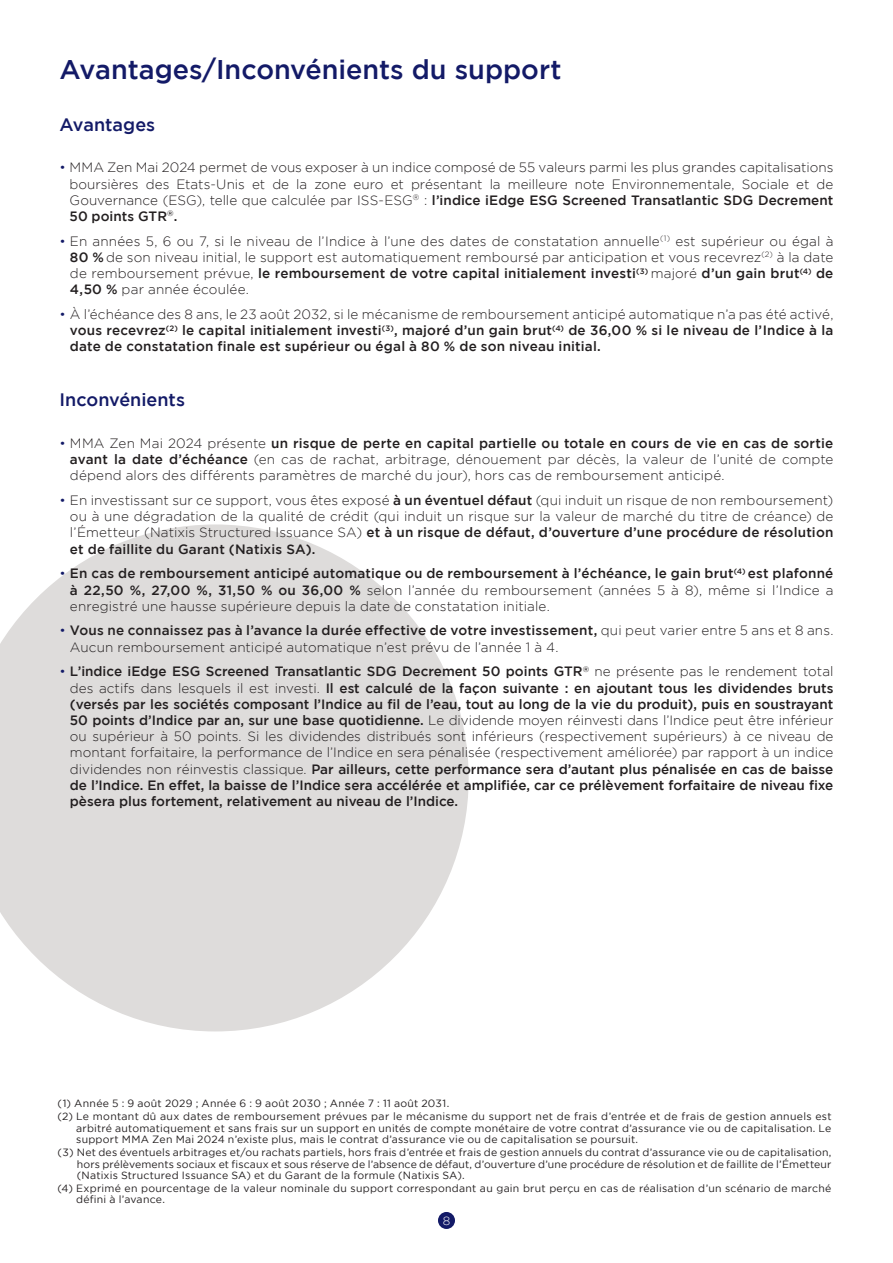
<style>
.page{position:relative;width:893px;height:1263px;background:#fff}
.page>*{position:absolute;margin:0;border:0;box-sizing:border-box;transform-origin:0 0}
.t1{font:500 27px "Gotham";color:#131a67}
.t2{font:500 18px "Gotham";color:#131a67}
.t3{font:300 13.5px/16.2px "Gotham";letter-spacing:.005em;color:#231f20;text-align:justify}
.t4{font:500 13.5px/16.2px "Gotham";letter-spacing:.015em;color:#231f20;text-align:justify}
.t5{font:300 12px "Gotham";color:#fff}
.t6{font:10.5px/11.2px "Gotham";letter-spacing:.025em;color:#231f20;text-align:justify}
.s1{color:#131a67}
.s2{font-weight:500}
.s3{font-weight:300;color:#131a67}
.s4{font-weight:300}
</style>
<div class="page">
<svg style="left:0;top:524px;width:469px;height:507px;fill:#dedcdb"></svg>
<div style="left:438px;top:1212px;width:17px;height:17px;background:#131a67;border-radius:50%"></div>
<p class="t1" style="left:60px;top:54px;width:504px">Avantages/Inconvénients du support</p>
<p class="t2" style="left:60px;top:114px;width:97px">Avantages</p>
<p class="t3" style="left:70px;top:159px;width:765px;text-indent:-10px"><span class="s1">•</span> MMA Zen Mai 2024 permet de vous exposer à un indice composé de 55 valeurs parmi les plus grandes capitalisations boursières des Etats-Unis et de la zone euro et présentant la meilleure note Environnementale, Sociale et de Gouvernance (ESG), telle que calculée par ISS-ESG<sup>®</sup> : <span class="s2">l’indice iEdge ESG Screened Transatlantic SDG Decrement 50 points GTR</span><sup>®</sup><span class="s2">.</span></p>
<p class="t3" style="left:70px;top:233px;width:765px;text-indent:-10px"><span class="s1">•</span> En années 5, 6 ou 7, si le niveau de l’Indice à l’une des dates de constatation annuelle<sup>(1)</sup> est supérieur ou égal à <span class="s2">80 %</span> de son niveau initial, le support est automatiquement remboursé par anticipation et vous recevrez<sup>(2)</sup> à la date de remboursement prévue, <span class="s2">le remboursement de votre capital initialement investi</span><sup>(3)</sup> majoré <span class="s2">d’un gain brut</span><sup>(4)</sup> <span class="s2">de 4,50 %</span> par année écoulée.</p>
<p class="t4" style="left:70px;top:306px;width:765px;text-indent:-10px"><span class="s3">•</span> <span class="s4">À l’échéance des 8 ans, le 23 août 2032, si le mécanisme de remboursement anticipé automatique n’a pas été activé, </span>vous recevrez<sup>(2)</sup> le capital initialement investi<sup>(3)</sup>, majoré d’un gain brut<sup>(4)</sup> de 36,00 % si le niveau de l’Indice à la date de constatation finale est supérieur ou égal à 80 % de son niveau initial.</p>
<p class="t2" style="left:60px;top:390px;width:127px">Inconvénients</p>
<p class="t3" style="left:70px;top:435px;width:765px;text-indent:-10px"><span class="s1">•</span> MMA Zen Mai 2024 présente <span class="s2">un risque de perte en capital partielle ou totale en cours de vie en cas de sortie avant la date d’échéance</span> (en cas de rachat, arbitrage, dénouement par décès, la valeur de l’unité de compte dépend alors des différents paramètres de marché du jour), hors cas de remboursement anticipé.</p>
<p class="t3" style="left:70px;top:492px;width:765px;text-indent:-10px"><span class="s1">•</span> En investissant sur ce support, vous êtes exposé <span class="s2">à un éventuel défaut</span> (qui induit un risque de non remboursement) ou à une dégradation de la qualité de crédit (qui induit un risque sur la valeur de marché du titre de créance) de l’Émetteur (Natixis Structured Issuance SA) <span class="s2">et à un risque de défaut, d’ouverture d’une procédure de résolution et de faillite du Garant (Natixis SA).</span></p>
<p class="t4" style="left:70px;top:565px;width:765px;text-indent:-10px"><span class="s3">•</span> En cas de remboursement anticipé automatique ou de remboursement à l’échéance, le gain brut<sup>(4)</sup> est plafonné à 22,50 %, 27,00 %, 31,50 % ou 36,00 % <span class="s4">selon l’année du remboursement (années 5 à 8), même si l’Indice a enregistré une hausse supérieure depuis la date de constatation initiale.</span></p>
<p class="t3" style="left:70px;top:622px;width:765px;text-indent:-10px"><span class="s1">•</span> <span class="s2">Vous ne connaissez pas à l’avance la durée effective de votre investissement,</span> qui peut varier entre 5 ans et 8 ans.<br>Aucun remboursement anticipé automatique n’est prévu de l’année 1 à 4.</p>
<p class="t4" style="left:70px;top:663px;width:765px;text-indent:-10px"><span class="s3">•</span> L’indice iEdge ESG Screened Transatlantic SDG Decrement 50 points GTR<sup>®</sup> <span class="s4">ne présente pas le rendement total des actifs dans lesquels il est investi.</span> Il est calculé de la façon suivante : en ajoutant tous les dividendes bruts (versés par les sociétés composant l’Indice au fil de l’eau, tout au long de la vie du produit), puis en soustrayant 50 points d’Indice par an, sur une base quotidienne. <span class="s4">Le dividende moyen réinvesti dans l’Indice peut être inférieur ou supérieur à 50 points. Si les dividendes distribués sont inférieurs (respectivement supérieurs) à ce niveau de montant forfaitaire, la performance de l’Indice en sera pénalisée (respectivement améliorée) par rapport à un indice dividendes non réinvestis classique.</span> Par ailleurs, cette performance sera d’autant plus pénalisée en cas de baisse de l’Indice. En effet, la baisse de l’Indice sera accélérée et amplifiée, car ce prélèvement forfaitaire de niveau fixe pèsera plus fortement, relativement au niveau de l’Indice.</p>
<p class="t6" style="left:58px;top:1097px;width:393px">(1) Année 5 : 9 août 2029 ; Année 6 : 9 août 2030 ; Année 7 : 11 août 2031.</p>
<p class="t6" style="left:76px;top:1111px;width:757px;text-indent:-19px">(2) Le montant dû aux dates de remboursement prévues par le mécanisme du support net de frais d’entrée et de frais de gestion annuels est arbitré automatiquement et sans frais sur un support en unités de compte monétaire de votre contrat d’assurance vie ou de capitalisation. Le support MMA Zen Mai 2024 n’existe plus, mais le contrat d’assurance vie ou de capitalisation se poursuit.</p>
<p class="t6" style="left:77px;top:1147px;width:756px;text-indent:-19px">(3) Net des éventuels arbitrages et/ou rachats partiels, hors frais d’entrée et frais de gestion annuels du contrat d’assurance vie ou de capitalisation, hors prélèvements sociaux et fiscaux et sous réserve de l’absence de défaut, d’ouverture d’une procédure de résolution et de faillite de l’Émetteur (Natixis Structured Issuance SA) et du Garant de la formule (Natixis SA).</p>
<p class="t6" style="left:76px;top:1183px;width:757px;text-indent:-19px">(4) Exprimé en pourcentage de la valeur nominale du support correspondant au gain brut perçu en cas de réalisation d’un scénario de marché défini à l’avance.</p>
<p class="t5" style="left:443px;top:1214px;width:9px">8</p>
</div>
